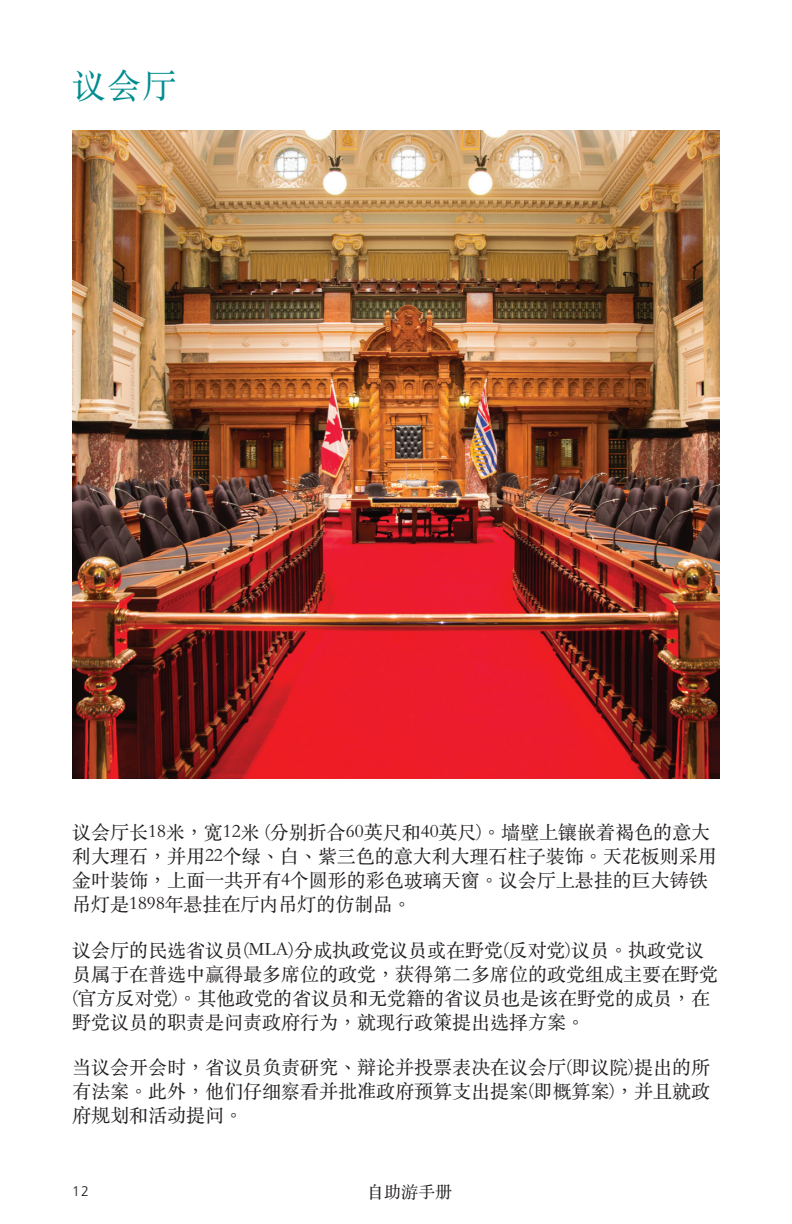
<style>
.page{position:relative;width:792px;height:1224px;background:#fff}
.page>*{position:absolute;margin:0;border:0;box-sizing:border-box;transform-origin:0 0}
.t1{font:34px "ST Songti TC Regular";color:#008d8f}
.t2{font:19px/24px "ST Songti TC Regular";color:#231f20}
.t3{font:17px "ST Songti TC Regular";color:#231f20}
.t4{font:300 14px "Frutiger LT Std";color:#231f20}
</style>
<div class="page">
<img style="left:72px;top:131px;width:648px;height:648px">
<h1 class="t1" style="left:72px;top:65px;width:106px">议会厅</h1>
<p class="t2" style="left:72px;top:820px;width:646px">议会厅长18米，宽12米 (分别折合60英尺和40英尺)。墙壁上镶嵌着褐色的意大利大理石，并用22个绿、白、紫三色的意大利大理石柱子装饰。天花板则采用金叶装饰，上面一共开有4个圆形的彩色玻璃天窗。议会厅上悬挂的巨大铸铁吊灯是1898年悬挂在厅内吊灯的仿制品。</p>
<p class="t2" style="left:72px;top:937px;width:647px">议会厅的民选省议员(MLA)分成执政党议员或在野党(反对党)议员。执政党议员属于在普选中赢得最多席位的政党，获得第二多席位的政党组成主要在野党(官方反对党)。其他政党的省议员和无党籍的省议员也是该在野党的成员，在野党议员的职责是问责政府行为，就现行政策提出选择方案。</p>
<p class="t2" style="left:72px;top:1055px;width:640px;text-align:justify">当议会开会时，省议员负责研究、辩论并投票表决在议会厅(即议院)提出的所有法案。此外，他们仔细察看并批准政府预算支出提案(即概算案)，并且就政府规划和活动提问。</p>
<p class="t4" style="left:72px;top:1183px;width:18px">12</p>
<p class="t3" style="left:367px;top:1181px;width:86px">自助游手册</p>
</div>
